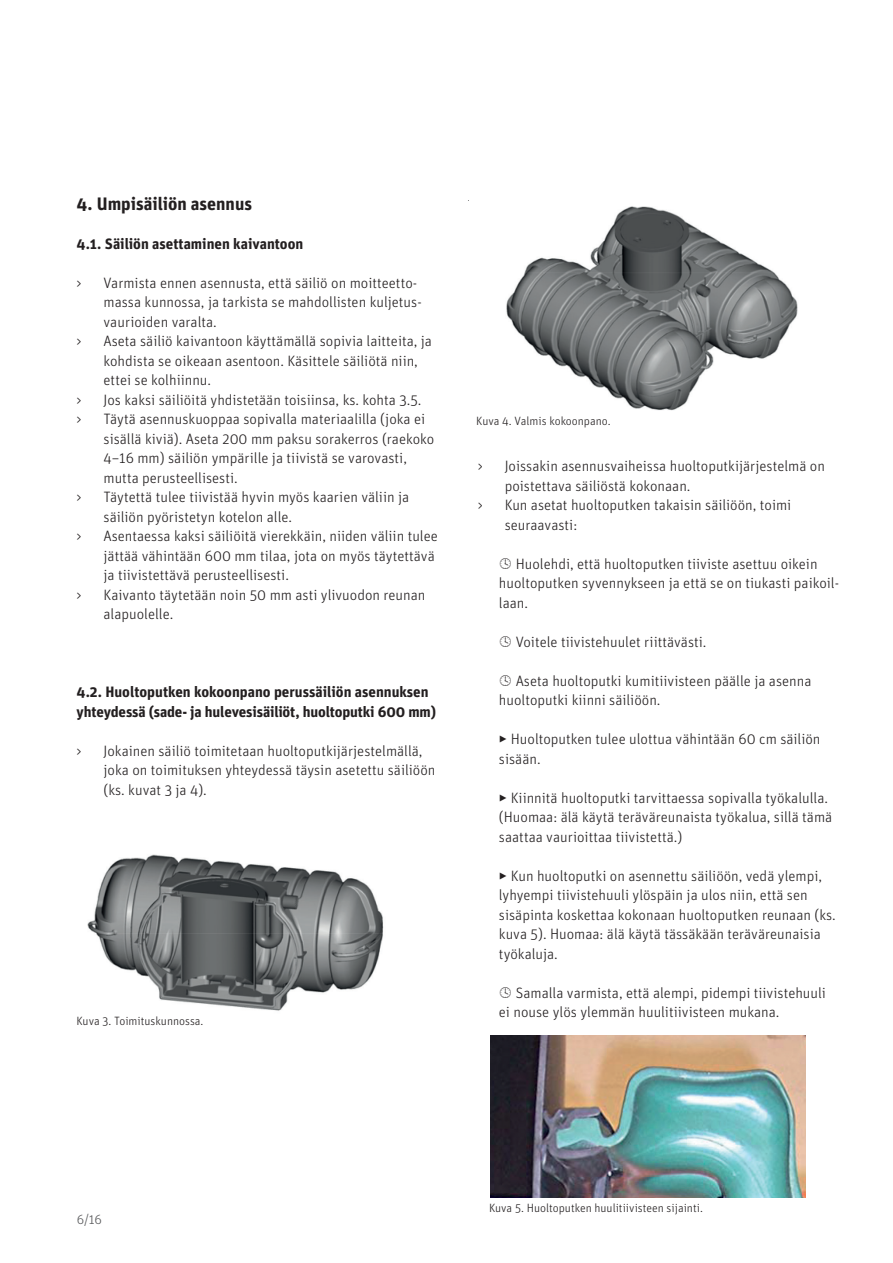
<style>
.page{position:relative;width:893px;height:1263px;background:#fff}
.page>*{position:absolute;margin:0;border:0;box-sizing:border-box;transform-origin:0 0}
.t1{font:700 18px "Unit OT";color:#231f20}
.t2{font:300 15px/19.5px "Unit OT";color:#231f20}
.t3{font:700 15px/19.5px "Unit OT";color:#231f20}
.t4{font:300 13.5px "Unit OT";color:#57585a}
.t5{font:300 12px "Unit OT";color:#231f20}
</style>
<div class="page">
<img style="left:87px;top:854px;width:297px;height:157px">
<img style="left:506px;top:206px;width:292px;height:204px">
<img style="left:490px;top:1035px;width:315px;height:162px">
<p class="t1" style="left:77px;top:192px;width:177px">4. Umpisäiliön asennus</p>
<p class="t3" style="left:77px;top:234px;width:228px">4.1. Säiliön asettaminen kaivantoon</p>
<p class="t2" style="left:104px;top:273px;width:320px;text-indent:-27px">&gt; Varmista ennen asennusta, että säiliö on moitteetto&shy;massa kunnossa, ja tarkista se mahdollisten kuljetus&shy;vaurioiden varalta.</p>
<p class="t2" style="left:104px;top:331px;width:330px;text-indent:-27px">&gt; Aseta säiliö kaivantoon käyttämällä sopivia laitteita, ja kohdista se oikeaan asentoon. Käsittele säiliötä niin, ettei se kolhiinnu.</p>
<p class="t2" style="left:77px;top:390px;width:347px">&gt; Jos kaksi säiliöitä yhdistetään toisiinsa, ks. kohta 3.5.</p>
<p class="t2" style="left:104px;top:409px;width:332px;text-indent:-27px">&gt; Täytä asennuskuoppaa sopivalla materiaalilla (joka ei sisällä kiviä). Aseta 200 mm paksu sorakerros (raekoko 4–16 mm) säiliön ympärille ja tiivistä se varovasti, mutta perusteellisesti.</p>
<p class="t2" style="left:104px;top:487px;width:307px;text-indent:-27px">&gt; Täytettä tulee tiivistää hyvin myös kaarien väliin ja säiliön pyöristetyn kotelon alle.</p>
<p class="t2" style="left:104px;top:526px;width:336px;text-indent:-27px">&gt; Asentaessa kaksi säiliöitä vierekkäin, niiden väliin tulee jättää vähintään 600 mm tilaa, jota on myös täytettävä ja tiivistettävä perusteellisesti.</p>
<p class="t2" style="left:104px;top:585px;width:323px;text-indent:-27px">&gt; Kaivanto täytetään noin 50 mm asti ylivuodon reunan alapuolelle.</p>
<p class="t3" style="left:77px;top:682px;width:361px">4.2. Huoltoputken kokoonpano perussäiliön asennuksen yhteydessä (sade- ja hulevesisäiliöt, huoltoputki 600 mm)</p>
<p class="t2" style="left:104px;top:741px;width:333px;text-indent:-27px">&gt; Jokainen säiliö toimitetaan huoltoputkijärjestelmällä, joka on toimituksen yhteydessä täysin asetettu säiliöön (ks. kuvat 3 ja 4).</p>
<p class="t5" style="left:77px;top:1014px;width:128px">Kuva 3. Toimituskunnossa.</p>
<p class="t5" style="left:476px;top:414px;width:136px">Kuva 4. Valmis kokoonpano.</p>
<p class="t2" style="left:505px;top:456px;width:322px;text-indent:-27px">&gt; Joissakin asennusvaiheissa huoltoputkijärjestelmä on poistettava säiliöstä kokonaan.</p>
<p class="t2" style="left:505px;top:495px;width:288px;text-indent:-27px">&gt; Kun asetat huoltoputken takaisin säiliöön, toimi seuraavasti:</p>
<p class="t2" style="left:499px;top:554px;width:342px;text-indent:17px">Huolehdi, että huoltoputken tiiviste asettuu oikein huoltoputken syvennykseen ja että se on tiukasti paikoil&shy;laan.</p>
<p class="t2" style="left:516px;top:632px;width:192px">Voitele tiivistehuulet riittävästi.</p>
<p class="t2" style="left:499px;top:671px;width:314px;text-indent:17px">Aseta huoltoputki kumitiivisteen päälle ja asenna huoltoputki kiinni säiliöön.</p>
<p class="t2" style="left:499px;top:729px;width:323px">‣ Huoltoputken tulee ulottua vähintään 60 cm säiliön sisään.</p>
<p class="t2" style="left:499px;top:788px;width:335px">‣ Kiinnitä huoltoputki tarvittaessa sopivalla työkalulla. (Huomaa: älä käytä teräväreunaista työkalua, sillä tämä saattaa vaurioittaa tiivistettä.)</p>
<p class="t2" style="left:499px;top:866px;width:338px">‣ Kun huoltoputki on asennettu säiliöön, vedä ylempi, lyhyempi tiivistehuuli ylöspäin ja ulos niin, että sen sisäpinta koskettaa kokonaan huoltoputken reunaan (ks. kuva 5). Huomaa: älä käytä tässäkään teräväreunaisia työkaluja.</p>
<p class="t2" style="left:499px;top:983px;width:328px;text-indent:17px">Samalla varmista, että alempi, pidempi tiivistehuuli ei nouse ylös ylemmän huulitiivisteen mukana.</p>
<p class="t4" style="left:77px;top:1211px;width:27px">6/16</p>
<p class="t5" style="left:489px;top:1201px;width:215px">Kuva 5. Huoltoputken huulitiivisteen sijainti.</p>
</div>
